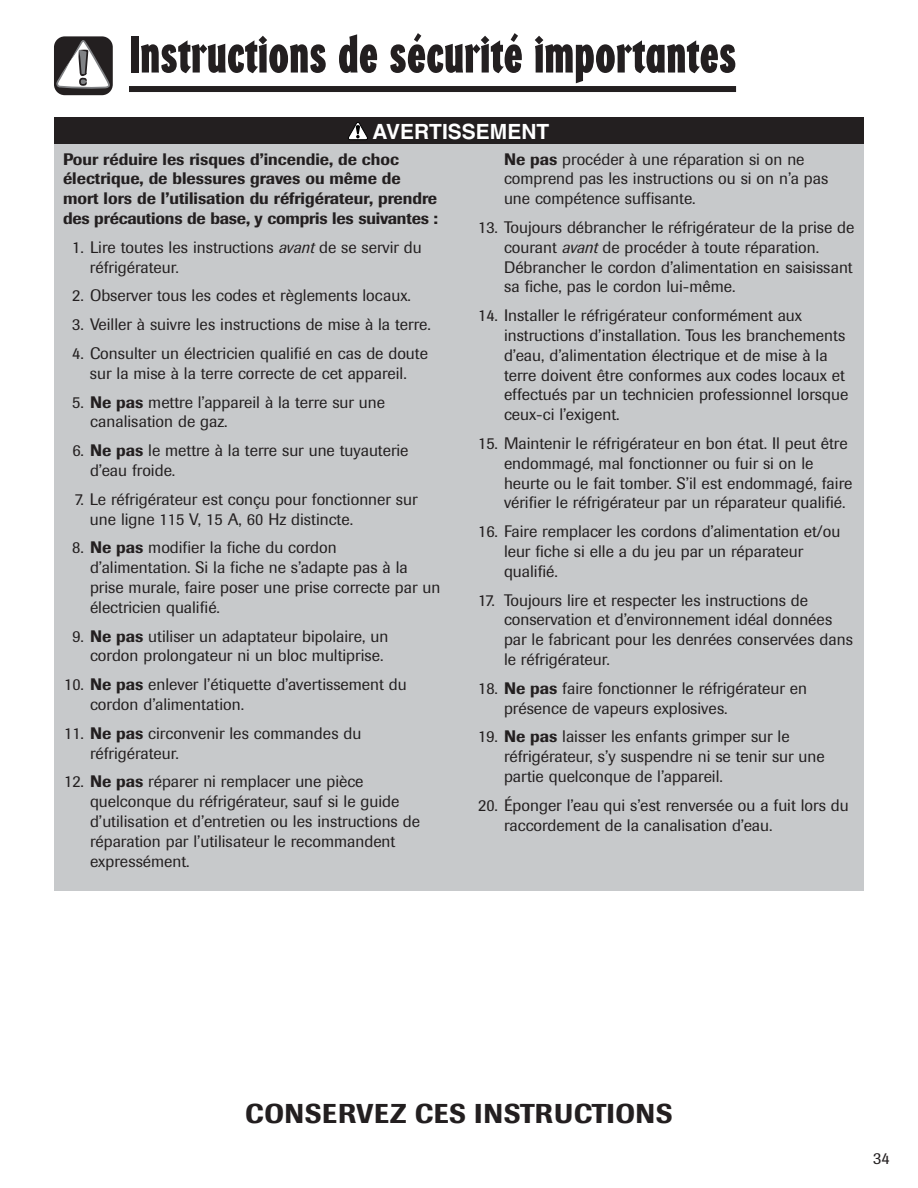
<style>
.page{position:relative;width:918px;height:1188px;background:#fff}
.page>*{position:absolute;margin:0;border:0;box-sizing:border-box;transform-origin:0 0}
.t1{font:54px "Regatta Condensed Plain";color:#231f20}
.t2{font:500 27px "Imago";letter-spacing:.02em;color:#231f20}
.t3{font:700 21px "Helvetica";color:#fff}
.t4{font:16.5px/19.8px "Imago";color:#231f20}
.t5{font:500 16.5px/19.8px "Imago";color:#231f20}
.s1{font-style:italic}
.s2{font-weight:500}
</style>
<div class="page">
<div style="left:54px;top:36px;width:59px;height:59px;background:#231f20;border-radius:11px"></div>
<svg style="left:56px;top:40px;width:55px;height:49px"></svg>
<div style="left:129px;top:86px;width:607px;height:6px;background:#231f20"></div>
<div style="left:54px;top:141px;width:810px;height:750px;background:#c7c9cb"></div>
<div style="left:54px;top:117px;width:810px;height:27px;background:#231f20"></div>
<svg style="left:348px;top:122px;width:20px;height:18px"></svg>
<h1 class="t1" style="left:129px;top:33px;width:609px">Instructions de sécurité importantes</h1>
<p class="t3" style="left:373px;top:124px;width:178px">AVERTISSEMENT</p>
<p class="t5" style="left:63px;top:151px;width:376px">Pour réduire les risques d’incendie, de choc électrique, de blessures graves ou même de mort lors de l’utilisation du réfrigérateur, prendre des précautions de base, y compris les suivantes :</p>
<p class="t4" style="left:90px;top:239px;width:333px;text-indent:-18px">1. Lire toutes les instructions <span class="s1">avant</span> de se servir du réfrigérateur.</p>
<p class="t4" style="left:72px;top:287px;width:340px">2. Observer tous les codes et règlements locaux.</p>
<p class="t4" style="left:72px;top:316px;width:360px">3. Veiller à suivre les instructions de mise à la terre.</p>
<p class="t4" style="left:72px;top:345px;width:357px;text-align:center">4. Consulter un électricien qualifié en cas de doute sur la mise à la terre correcte de cet appareil.</p>
<p class="t4" style="left:90px;top:394px;width:297px;text-indent:-18px">5. <span class="s2">Ne pas</span> mettre l’appareil à la terre sur une canalisation de gaz.</p>
<p class="t4" style="left:90px;top:442px;width:320px;text-indent:-18px">6. <span class="s2">Ne pas</span> le mettre à la terre sur une tuyauterie d’eau froide.</p>
<p class="t4" style="left:90px;top:491px;width:329px;text-indent:-15px">7. Le réfrigérateur est conçu pour fonctionner sur une ligne 115 V, 15 A, 60 Hz distincte.</p>
<p class="t4" style="left:90px;top:539px;width:352px;text-indent:-18px">8. <span class="s2">Ne pas</span> modifier la fiche du cordon d’alimentation. Si la fiche ne s’adapte pas à la prise murale, faire poser une prise correcte par un électricien qualifié.</p>
<p class="t4" style="left:72px;top:628px;width:317px;text-align:right">9. <span class="s2">Ne pas</span> utiliser un adaptateur bipolaire, un cordon prolongateur ni un bloc multiprise.</p>
<p class="t4" style="left:90px;top:676px;width:318px;text-indent:-26px">10. <span class="s2">Ne pas</span> enlever l’étiquette d’avertissement du cordon d’alimentation.</p>
<p class="t4" style="left:90px;top:725px;width:273px;text-indent:-26px">11. <span class="s2">Ne pas</span> circonvenir les commandes du réfrigérateur.</p>
<p class="t4" style="left:90px;top:773px;width:331px;text-indent:-26px">12. <span class="s2">Ne pas</span> réparer ni remplacer une pièce quelconque du réfrigérateur, sauf si le guide d’utilisation et d’entretien ou les instructions de réparation par l’utilisateur le recommandent expressément.</p>
<p class="t4" style="left:504px;top:151px;width:326px"><span class="s2">Ne pas</span> procéder à une réparation si on ne comprend pas les instructions ou si on n’a pas une compétence suffisante.</p>
<p class="t4" style="left:504px;top:219px;width:352px;text-indent:-26px">13. Toujours débrancher le réfrigérateur de la prise de courant <span class="s1">avant</span> de procéder à toute réparation.<br>Débrancher le cordon d’alimentation en saisissant sa fiche, pas le cordon lui-même.</p>
<p class="t4" style="left:504px;top:307px;width:346px;text-indent:-26px">14. Installer le réfrigérateur conformément aux instructions d’installation. Tous les branchements d’eau, d’alimentation électrique et de mise à la terre doivent être conformes aux codes locaux et effectués par un technicien professionnel lorsque ceux-ci l’exigent.</p>
<p class="t4" style="left:504px;top:435px;width:350px;text-indent:-26px">15. Maintenir le réfrigérateur en bon état. Il peut être endommagé, mal fonctionner ou fuir si on le heurte ou le fait tomber. S’il est endommagé, faire vérifier le réfrigérateur par un réparateur qualifié.</p>
<p class="t4" style="left:504px;top:523px;width:338px;text-indent:-26px">16. Faire remplacer les cordons d’alimentation et/ou leur fiche si elle a du jeu par un réparateur qualifié.</p>
<p class="t4" style="left:504px;top:592px;width:350px;text-indent:-26px">17. Toujours lire et respecter les instructions de conservation et d’environnement idéal données par le fabricant pour les denrées conservées dans le réfrigérateur.</p>
<p class="t4" style="left:504px;top:680px;width:305px;text-indent:-26px">18. <span class="s2">Ne pas</span> faire fonctionner le réfrigérateur en présence de vapeurs explosives.</p>
<p class="t4" style="left:504px;top:728px;width:322px;text-indent:-26px">19. <span class="s2">Ne pas</span> laisser les enfants grimper sur le réfrigérateur, s’y suspendre ni se tenir sur une partie quelconque de l’appareil.</p>
<p class="t4" style="left:504px;top:797px;width:346px;text-indent:-26px">20. Éponger l’eau qui s’est renversée ou a fuit lors du raccordement de la canalisation d’eau.</p>
<h2 class="t2" style="left:245px;top:1104px;width:429px">CONSERVEZ CES INSTRUCTIONS</h2>
<p class="t4" style="left:873px;top:1150px;width:18px">34</p>
</div>
